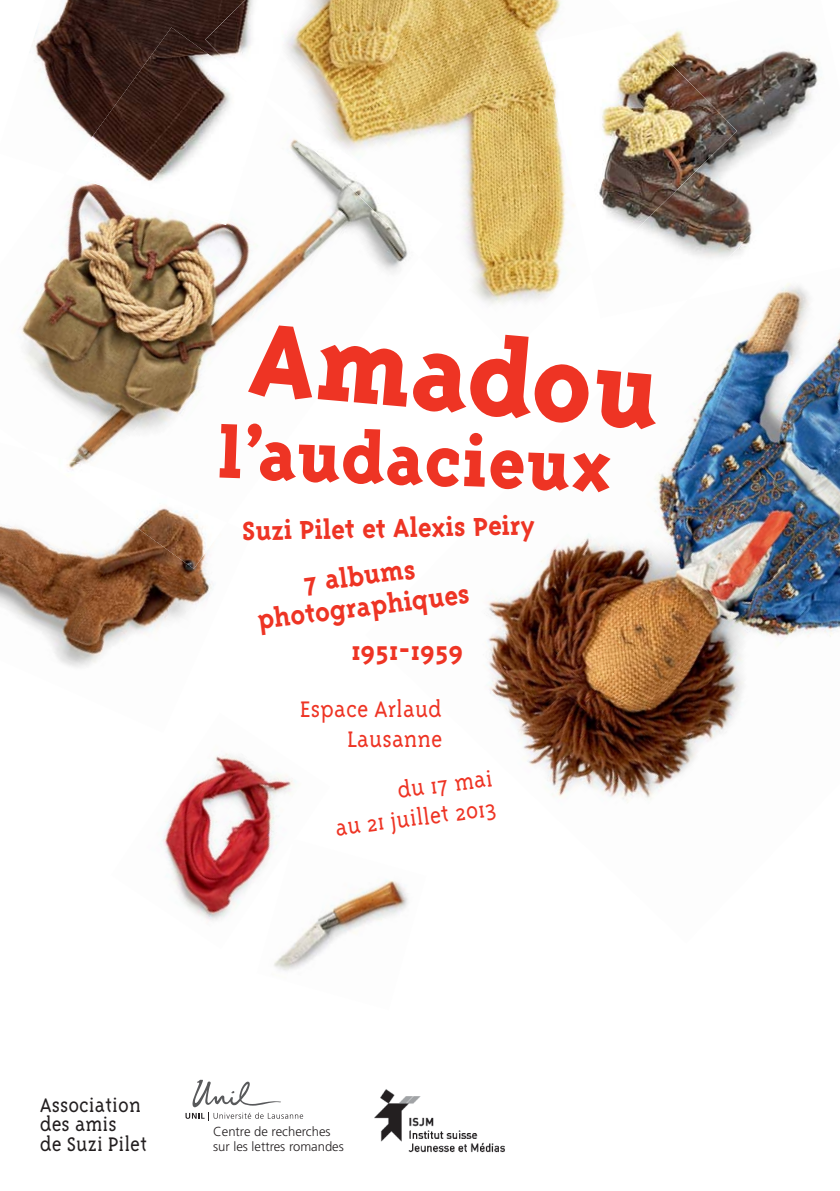
<style>
.page{position:relative;width:840px;height:1191px;background:#fff}
.page>*{position:absolute;margin:0;border:0;box-sizing:border-box;transform-origin:0 0}
.t1{font:800 116.4px "Triplex Serif";color:#ee3424}
.t2{font:800 77.6px "Triplex Serif";color:#ee3424}
.t3{font:700 29.8px/31.4px "Triplex Serif";color:#ee3424;text-align:center}
.t4{font:300 25.8px/29.8px "Triplex Serif";color:#ee3424;text-align:right}
.t5{font:300 22.6px/19.6px "Triplex Serif";color:#231f20}
.t6{font:300 13px/15px "Frutiger LT Std";color:#231f20}
</style>
<div class="page">
<img style="left:20px;top:225px;width:246px;height:217px">
<img style="left:32px;top:0;width:173px;height:110px">
<img style="left:65px;top:27px;width:174px;height:198px">
<img style="left:0;top:442px;width:214px;height:226px">
<img style="left:29px;top:450px;width:185px;height:119px">
<img style="left:160px;top:753px;width:137px;height:168px">
<img style="left:256px;top:839px;width:152px;height:132px">
<img style="left:736px;top:51px;width:82px;height:91px">
<img style="left:365px;top:482px;width:474px;height:418px">
<img style="left:639px;top:691px;width:200px;height:209px">
<img style="left:656px;top:300px;width:183px;height:182px">
<img style="left:776px;top:433px;width:63px;height:111px">
<img style="left:822px;top:415px;width:17px;height:37px">
<img style="left:736px;top:142px;width:74px;height:158px">
<img style="left:266px;top:0;width:295px;height:305px">
<img style="left:265px;top:96px;width:178px;height:161px">
<img style="left:205px;top:0;width:92px;height:96px">
<img style="left:247px;top:82px;width:19px;height:19px">
<img style="left:541px;top:23px;width:195px;height:251px">
<img style="left:374px;top:1089px;width:131px;height:64px">
<svg style="left:185px;top:1079px;width:118px;height:41px"></svg>
<h1 class="t1" style="left:256px;top:285px;width:413px;rotate:5deg">Amadou</h1>
<h2 class="t2" style="left:218px;top:405px;width:397px;rotate:2deg">l’audacieux</h2>
<p class="t3" style="left:242px;top:517px;width:294px;rotate:-1deg">Suzi Pilet et Alexis Peiry</p>
<p class="t3" style="left:252px;top:575px;width:215px;rotate:-7deg">7 albums photographiques</p>
<p class="t3" style="left:351px;top:637px;width:113px">1951-1959</p>
<p class="t4" style="left:300px;top:696px;width:143px">Espace Arlaud<br>Lausanne</p>
<p class="t4" style="left:330px;top:785px;width:163px;rotate:-7deg">du 17 mai<br>au 21 juillet 2013</p>
<p class="t5" style="left:40px;top:1096px;width:109px">Association des amis<br>de Suzi Pilet</p>
<p class="t6" style="left:213px;top:1124px;width:132px">Centre de recherches sur les lettres romandes</p>
</div>
